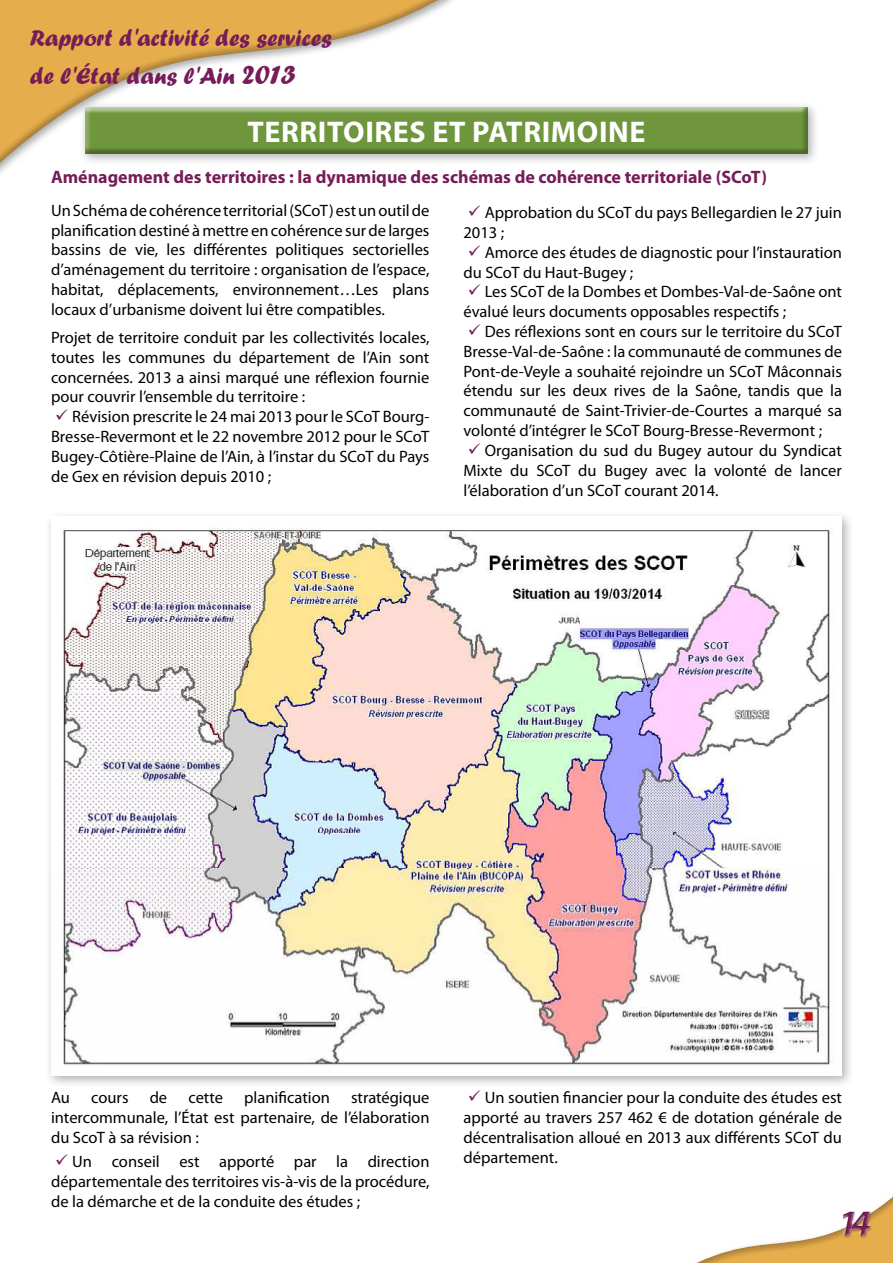
<style>
.page{position:relative;width:893px;height:1263px;background:#fff}
.page>*{position:absolute;margin:0;border:0;box-sizing:border-box;transform-origin:0 0}
.t1{font:italic 700 37.5px "Myriad Pro";color:#761c58}
.t2{font:700 30px "Myriad Pro";letter-spacing:.02em;color:#fff}
.t3{font:24px/38.4px "Forte";color:#761c58}
.t4{font:700 18px "Myriad Pro";color:#761c58}
.t5{font:16.5px/19.8px "Myriad Pro";color:#000;text-align:justify}
.s1{font-size:28.5px}
</style>
<div class="page">
<div style="left:678px;top:1176px;width:215px;height:87px;background:#000;opacity:.4"></div>
<div style="left:0;top:0;width:448px;height:185px;background:#000;opacity:.4"></div>
<div style="left:841px;top:1210px;width:31px;height:27px;background:#fff;opacity:.6"></div>
<div style="left:841px;top:1209px;width:30px;height:27px;background:#000;opacity:.3"></div>
<div style="left:79px;top:101px;width:741px;height:65px;background:#000;opacity:.3"></div>
<div style="left:85px;top:106px;width:723px;height:46px;background:#ededed"></div>
<div style="left:85px;top:107px;width:723px;height:47px;background:#000;opacity:.3"></div>
<div style="left:45px;top:511px;width:809px;height:577px;background:#000;opacity:.3"></div>
<img style="left:51px;top:517px;width:791px;height:558px">
<h3 class="t3" style="left:30px;top:18px;width:304px">Rapport d'activité des services de l'état dans l'Ain <span class="s1">2013</span></h3>
<h2 class="t2" style="left:248px;top:115px;width:399px">Territoires et patrimoine</h2>
<p class="t4" style="left:51px;top:166px;width:717px">Aménagement des territoires : la dynamique des schémas de cohérence territoriale (SCoT)</p>
<p class="t5" style="left:51px;top:201px;width:380px">Un Schéma de cohérence territorial (SCoT) est un outil de planification destiné à mettre en cohérence sur de larges bassins de vie, les différentes politiques sectorielles d’aménagement du territoire : organisation de l’espace, habitat, déplacements, environnement…Les plans locaux d’urbanisme doivent lui être compatibles.</p>
<p class="t5" style="left:51px;top:328px;width:380px">Projet de territoire conduit par les collectivités locales, toutes les communes du département de l’Ain sont concernées. 2013 a ainsi marqué une réflexion fournie pour couvrir l’ensemble du territoire :</p>
<p class="t5" style="left:51px;top:407px;width:380px;text-indent:21px">Révision prescrite le 24 mai 2013 pour le SCoT Bourg-Bresse-Revermont et le 22 novembre 2012 pour le SCoT Bugey-Côtière-Plaine de l’Ain, à l’instar du SCoT du Pays de Gex en révision depuis 2010 ;</p>
<p class="t5" style="left:463px;top:203px;width:380px;text-indent:21px">Approbation du SCoT du pays Bellegardien le 27 juin<br>2013 ;</p>
<p class="t5" style="left:463px;top:243px;width:380px;text-indent:21px">Amorce des études de diagnostic pour l’instauration du SCoT du Haut-Bugey ;</p>
<p class="t5" style="left:463px;top:282px;width:380px;text-indent:21px">Les SCoT de la Dombes et Dombes-Val-de-Saône ont évalué leurs documents opposables respectifs ;</p>
<p class="t5" style="left:463px;top:322px;width:380px;text-indent:21px">Des réflexions sont en cours sur le territoire du SCoT Bresse-Val-de-Saône : la communauté de communes de Pont-de-Veyle a souhaité rejoindre un SCoT Mâconnais étendu sur les deux rives de la Saône, tandis que la communauté de Saint-Trivier-de-Courtes a marqué sa volonté d’intégrer le SCoT Bourg-Bresse-Revermont ;</p>
<p class="t5" style="left:463px;top:441px;width:380px;text-indent:21px">Organisation du sud du Bugey autour du Syndicat Mixte du SCoT du Bugey avec la volonté de lancer l’élaboration d’un SCoT courant 2014.</p>
<p class="t5" style="left:51px;top:1088px;width:20px">Au</p>
<p class="t5" style="left:91px;top:1088px;width:39px">cours</p>
<p class="t5" style="left:150px;top:1088px;width:19px">de</p>
<p class="t5" style="left:188px;top:1088px;width:36px">cette</p>
<p class="t5" style="left:244px;top:1088px;width:87px">planification</p>
<p class="t5" style="left:51px;top:1088px;width:380px;text-indent:300px">stratégique intercommunale, l’État est partenaire, de l’élaboration du ScoT à sa révision :</p>
<p class="t5" style="left:51px;top:1152px;width:380px;text-indent:21px">Un conseil est apporté par la direction départementale des territoires vis-à-vis de la procédure, de la démarche et de la conduite des études ;</p>
<p class="t5" style="left:463px;top:1088px;width:380px;text-indent:21px">Un soutien financier pour la conduite des études est apporté au travers 257 462 € de dotation générale de décentralisation alloué en 2013 aux différents SCoT du département.</p>
<h1 class="t1" style="left:837px;top:1202px;width:35px">14</h1>
</div>
